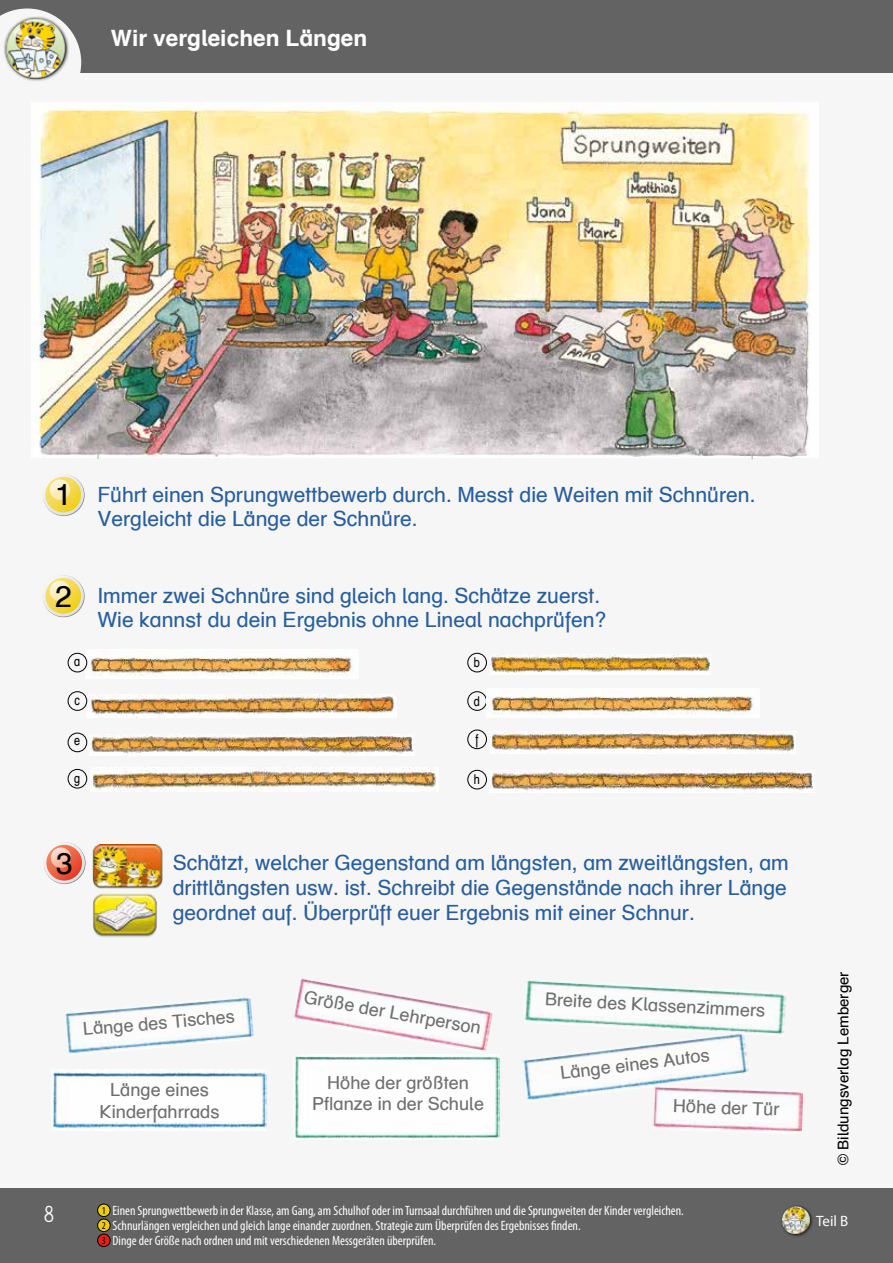
<style>
.page{position:relative;width:893px;height:1263px;background:#f6f6f6}
.page>*{position:absolute;margin:0;border:0;box-sizing:border-box;transform-origin:0 0}
.t1{font:30px "Schulbuch Nord OE Roman";color:#000}
.t2{font:22.5px "Schulbuch Nord OE Bold";color:#fff}
.t3{font:22.5px "Schuschri 95 0";color:#fff}
.t4{font:21px/24px "Schulbuch Nord OE Roman";color:#295e9c}
.t5{font:18px/21.6px "Schulbuch Nord OE Roman";color:#706f6f;text-align:center}
.t6{font:15px "Schulbuch Nord OE Roman";color:#000}
.t7{font:15px "Myriad Pro";color:#fff}
.t8{font:condensed 13.5px/15px "Myriad Pro";color:#fff}
.t9{font:13.5px "Schulbuch Nord OE Roman";color:#000;scale:.8 1}
.s1{font-size:10.5px;color:#000}
</style>
<div class="page">
<div style="left:0;top:0;width:893px;height:72px;background:#646363"></div>
<div style="left:0;top:1189px;width:893px;height:74px;background:#646363"></div>
<svg style="left:0;top:9px;width:81px;height:64px"></svg>
<div style="left:98px;top:1204px;width:12px;height:12px;background:#efcd00;border-radius:50%"></div>
<div style="left:97px;top:1204px;width:13px;height:13px;border:1px solid #000;border-radius:50%"></div>
<div style="left:98px;top:1219px;width:12px;height:12px;background:#efcd00;border-radius:50%"></div>
<div style="left:97px;top:1219px;width:13px;height:13px;border:1px solid #000;border-radius:50%"></div>
<div style="left:98px;top:1234px;width:12px;height:12px;background:#e41e18;border-radius:50%"></div>
<div style="left:97px;top:1234px;width:13px;height:13px;border:1px solid #000;border-radius:50%"></div>
<div style="left:3px;top:16px;width:67px;height:67px;background:#000;opacity:.75"></div>
<img style="left:5px;top:18px;width:61px;height:61px;border-radius:29px">
<div style="left:780px;top:1204px;width:34px;height:34px;background:#000;opacity:.75"></div>
<img style="left:782px;top:1206px;width:28px;height:29px;border-radius:14px">
<div style="left:468px;top:653px;width:19px;height:19px;border:1px solid #000;border-radius:50%"></div>
<div style="left:468px;top:691px;width:19px;height:20px;border:1px solid #000;border-radius:50%"></div>
<div style="left:468px;top:730px;width:19px;height:19px;border:1px solid #000;border-radius:50%"></div>
<div style="left:468px;top:770px;width:19px;height:19px;border:1px solid #000;border-radius:50%"></div>
<img style="left:64px;top:997px;width:190px;height:57px">
<img style="left:524px;top:980px;width:262px;height:55px">
<img style="left:293px;top:976px;width:200px;height:75px">
<img style="left:52px;top:1072px;width:215px;height:57px">
<img style="left:38px;top:109px;width:772px;height:348px">
<img style="left:522px;top:1031px;width:227px;height:69px">
<img style="left:652px;top:1085px;width:151px;height:47px">
<img style="left:294px;top:1055px;width:205px;height:84px">
<img style="left:85px;top:656px;width:267px;height:17px">
<img style="left:87px;top:694px;width:307px;height:21px">
<img style="left:90px;top:734px;width:325px;height:19px">
<img style="left:91px;top:767px;width:345px;height:25px">
<img style="left:491px;top:654px;width:219px;height:19px">
<img style="left:491px;top:696px;width:262px;height:16px">
<img style="left:491px;top:732px;width:304px;height:19px">
<img style="left:490px;top:770px;width:325px;height:20px">
<div style="left:68px;top:653px;width:19px;height:19px;border:1px solid #000;border-radius:50%"></div>
<div style="left:68px;top:691px;width:19px;height:20px;border:1px solid #000;border-radius:50%"></div>
<div style="left:68px;top:733px;width:19px;height:19px;border:1px solid #000;border-radius:50%"></div>
<div style="left:68px;top:769px;width:19px;height:19px;border:1px solid #000;border-radius:50%"></div>
<svg style="left:43px;top:474px;width:42px;height:42px"></svg>
<svg style="left:43px;top:474px;width:41px;height:41px"></svg>
<svg style="left:45px;top:477px;width:36px;height:35px"></svg>
<svg style="left:50px;top:479px;width:20px;height:21px"></svg>
<svg style="left:43px;top:575px;width:42px;height:42px"></svg>
<svg style="left:43px;top:575px;width:41px;height:41px"></svg>
<svg style="left:45px;top:578px;width:36px;height:36px"></svg>
<svg style="left:50px;top:581px;width:20px;height:20px"></svg>
<svg style="left:44px;top:842px;width:42px;height:42px"></svg>
<svg style="left:43px;top:842px;width:42px;height:41px"></svg>
<svg style="left:46px;top:845px;width:36px;height:35px"></svg>
<svg style="left:51px;top:847px;width:20px;height:21px"></svg>
<img style="left:92px;top:845px;width:71px;height:44px">
<img style="left:93px;top:893px;width:64px;height:44px">
<p class="t2" style="left:111px;top:29px;width:258px">Wir vergleichen Längen</p>
<h1 class="t1" style="left:55px;top:484px;width:18px">1</h1>
<p class="t4" style="left:97px;top:485px;width:660px">Führt einen Sprungwettbewerb durch. Messt die Weiten mit Schnüren.<br>Vergleicht die Länge der Schnüre.</p>
<h1 class="t1" style="left:55px;top:585px;width:18px">2</h1>
<p class="t9" style="left:74px;top:657px;width:9px">a</p>
<p class="t9" style="left:74px;top:695px;width:8px">c</p>
<p class="t9" style="left:74px;top:735px;width:9px">e</p>
<p class="t9" style="left:74px;top:773px;width:9px">g</p>
<p class="t4" style="left:97px;top:586px;width:510px">Immer zwei Schnüre sind gleich lang. Schätze zuerst.<br>Wie kannst du dein Ergebnis ohne Lineal nachprüfen?</p>
<p class="t9" style="left:474px;top:657px;width:9px">b</p>
<p class="t9" style="left:474px;top:696px;width:9px">d</p>
<p class="t9" style="left:475px;top:734px;width:5px">f</p>
<p class="t9" style="left:474px;top:774px;width:9px">h</p>
<h1 class="t1" style="left:56px;top:852px;width:18px">3</h1>
<p class="t4" style="left:173px;top:852px;width:618px;line-height:25.2px;text-align:justify">Schätzt, welcher Gegenstand am längsten, am zweitlängsten, am drittlängsten usw. ist. Schreibt die Gegenstände nach ihrer Länge geordnet auf. Überprüft euer Ergebnis mit einer Schnur.</p>
<p class="t5" style="left:82px;top:1020px;width:154px;rotate:-5deg">Länge des Tisches</p>
<p class="t5" style="left:100px;top:1081px;width:121px">Länge eines<br>Kinderfahrrads</p>
<p class="t5" style="left:306px;top:988px;width:181px;rotate:10deg">Größe der Lehrperson</p>
<p class="t5" style="left:545px;top:990px;width:222px;rotate:3deg">Breite des Klassenzimmers</p>
<p class="t5" style="left:312px;top:1074px;width:173px">Höhe der größten<br>Pflanze in der Schule</p>
<p class="t5" style="left:559px;top:1064px;width:152px;rotate:-7deg">Länge eines Autos</p>
<p class="t5" style="left:673px;top:1097px;width:108px;rotate:2deg">Höhe der Tür</p>
<p class="t3" style="left:43px;top:1202px;width:14px">8</p>
<p class="t8" style="left:102px;top:1203px;width:584px"><span class="s1">1</span> Einen Sprungwettbewerb in der Klasse, am Gang, am Schulhof oder im Turnsaal durchführen und die Sprungweiten der Kinder vergleichen.<br><span class="s1">2</span> Schnurlängen vergleichen und gleich lange einander zuordnen. Strategie zum Überprüfen des Ergebnisses finden.<br><span class="s1">3</span> Dinge der Größe nach ordnen und mit verschiedenen Messgeräten überprüfen.</p>
<p class="t6" style="left:838px;top:1165px;width:195px;rotate:-90deg">© Bildungsverlag Lemberger</p>
<p class="t7" style="left:816px;top:1213px;width:34px">Teil B</p>
</div>
